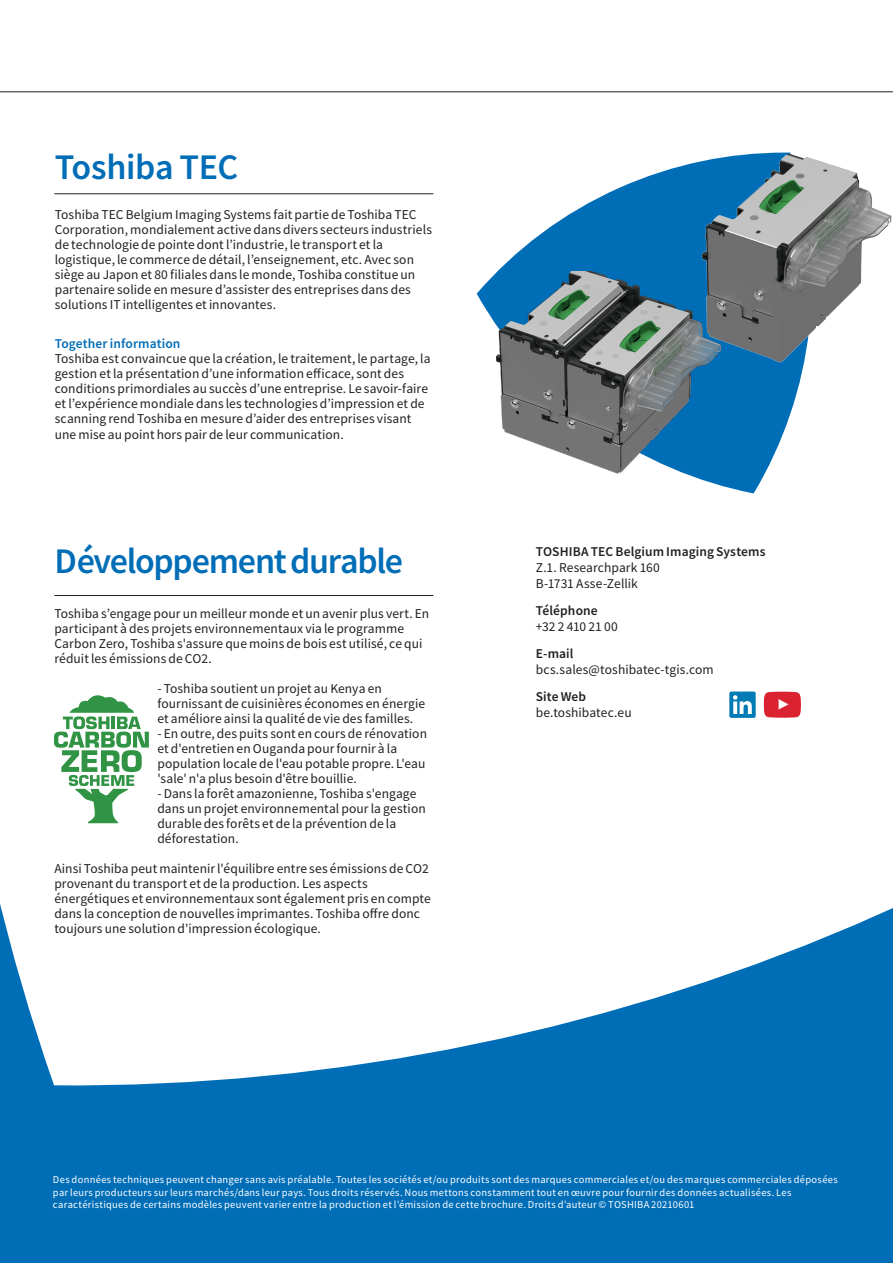
<style>
.page{position:relative;width:893px;height:1263px;background:#fff}
.page>*{position:absolute;margin:0;border:0;box-sizing:border-box;transform-origin:0 0}
.Section_title_gradie{font:500 36px "Toshiba Sans";letter-spacing:-.035em;color:#006db7}
.Section_title_gradie-2{font:500 36px "Toshiba Sans";letter-spacing:-.01em;color:#006db7}
.Main_text_BLACK{font:13.5px/15px "Toshiba Sans";letter-spacing:.005em;color:#231f20}
.Contact_details_text{font:13.5px/16.2px "Toshiba Sans";letter-spacing:.005em;color:#231f20}
.Contact_details_head{font:500 13.5px "Toshiba Sans";letter-spacing:.005em;color:#231f20}
.Legal{font:10.5px/12.6px "Toshiba Sans";letter-spacing:.025em;color:#fff}
.s1{font-weight:500;color:#006db7}
</style>
<div class="page">
<div style="left:0;top:45px;width:893px;height:1218px;background:#006db7"></div>
<div style="left:0;top:45px;width:893px;height:1041px;background:#fff"></div>
<svg style="left:477px;top:153px;width:353px;height:340px;fill:#fff"></svg>
<img style="left:677px;top:155px;width:216px;height:209px">
<img style="left:496px;top:272px;width:224px;height:209px">
<hr style="left:0;top:92px;width:893px;height:1px;background:#231f20">
<div style="left:729px;top:691px;width:27px;height:27px;background:#007bb6;border-radius:2px"></div>
<svg style="left:733px;top:695px;width:19px;height:19px"></svg>
<svg style="left:764px;top:692px;width:37px;height:26px"></svg>
<hr style="left:54px;top:193px;width:379px;height:1px;background:#231f20">
<svg style="left:54px;top:695px;width:95px;height:128px;background:#aed5b5"></svg>
<hr style="left:54px;top:595px;width:379px;height:1px;background:#231f20">
<p class="Section_title_gradie-2" style="left:55px;top:143px;width:185px">Toshiba TEC</p>
<p class="Main_text_BLACK" style="left:55px;top:207px;width:379px">Toshiba TEC Belgium Imaging Systems fait partie de Toshiba TEC Corporation, mondialement active dans divers secteurs industriels de technologie de pointe dont l’industrie, le transport et la logistique, le commerce de détail, l’enseignement, etc. Avec son siège au Japon et 80 filiales dans le monde, Toshiba constitue un partenaire solide en mesure d’assister des entreprises dans des solutions IT intelligentes et innovantes.</p>
<p class="Main_text_BLACK" style="left:55px;top:335px;width:377px"><span class="s1">Together information<br></span>Toshiba est convaincue que la création, le traitement, le partage, la gestion et la présentation d’une information efficace, sont des conditions primordiales au succès d’une entreprise. Le savoir-faire et l’expérience mondiale dans les technologies d’impression et de scanning rend Toshiba en mesure d’aider des entreprises visant une mise au point hors pair de leur communication.</p>
<p class="Section_title_gradie" style="left:54px;top:537px;width:350px">Développement durable</p>
<p class="Main_text_BLACK" style="left:54px;top:606px;width:376px">Toshiba s’engage pour un meilleur monde et un avenir plus vert. En participant à des projets environnementaux via le programme Carbon Zero, Toshiba s'assure que moins de bois est utilisé, ce qui réduit les émissions de CO2.</p>
<p class="Main_text_BLACK" style="left:157px;top:681px;width:269px">- Toshiba soutient un projet au Kenya en fournissant de cuisinières économes en énergie et améliore ainsi la qualité de vie des familles.</p>
<p class="Main_text_BLACK" style="left:157px;top:726px;width:271px">- En outre, des puits sont en cours de rénovation et d'entretien en Ouganda pour fournir à la population locale de l'eau potable propre. L'eau 'sale' n'a plus besoin d'être bouillie.</p>
<p class="Main_text_BLACK" style="left:157px;top:786px;width:270px">- Dans la forêt amazonienne, Toshiba s'engage dans un projet environnemental pour la gestion durable des forêts et de la prévention de la déforestation.</p>
<p class="Main_text_BLACK" style="left:54px;top:861px;width:378px">Ainsi Toshiba peut maintenir l'équilibre entre ses émissions de CO2 provenant du transport et de la production. Les aspects énergétiques et environnementaux sont également pris en compte dans la conception de nouvelles imprimantes. Toshiba offre donc toujours une solution d'impression écologique.</p>
<p class="Contact_details_head" style="left:536px;top:543px;width:231px">TOSHIBA TEC Belgium Imaging Systems</p>
<p class="Contact_details_text" style="left:536px;top:559px;width:126px">Z.1. Researchpark 160<br>B-1731 Asse-Zellik</p>
<p class="Contact_details_head" style="left:536px;top:602px;width:63px">Téléphone</p>
<p class="Contact_details_text" style="left:536px;top:619px;width:84px">+32 2 410 21 00</p>
<p class="Contact_details_head" style="left:536px;top:645px;width:39px">E-mail</p>
<p class="Contact_details_text" style="left:536px;top:662px;width:180px">bcs.sales@toshibatec-tgis.com</p>
<p class="Contact_details_head" style="left:536px;top:688px;width:52px">Site Web</p>
<p class="Contact_details_text" style="left:536px;top:705px;width:97px">be.toshibatec.eu</p>
<p class="Legal" style="left:53px;top:1173px;width:786px">Des données techniques peuvent changer sans avis préalable. Toutes les sociétés et/ou produits sont des marques commerciales et/ou des marques commerciales déposées par leurs producteurs sur leurs marchés/dans leur pays. Tous droits réservés. Nous mettons constamment tout en œuvre pour fournir des données actualisées. Les caractéristiques de certains modèles peuvent varier entre la production et l’émission de cette brochure. Droits d’auteur © TOSHIBA 20210601</p>
</div>
